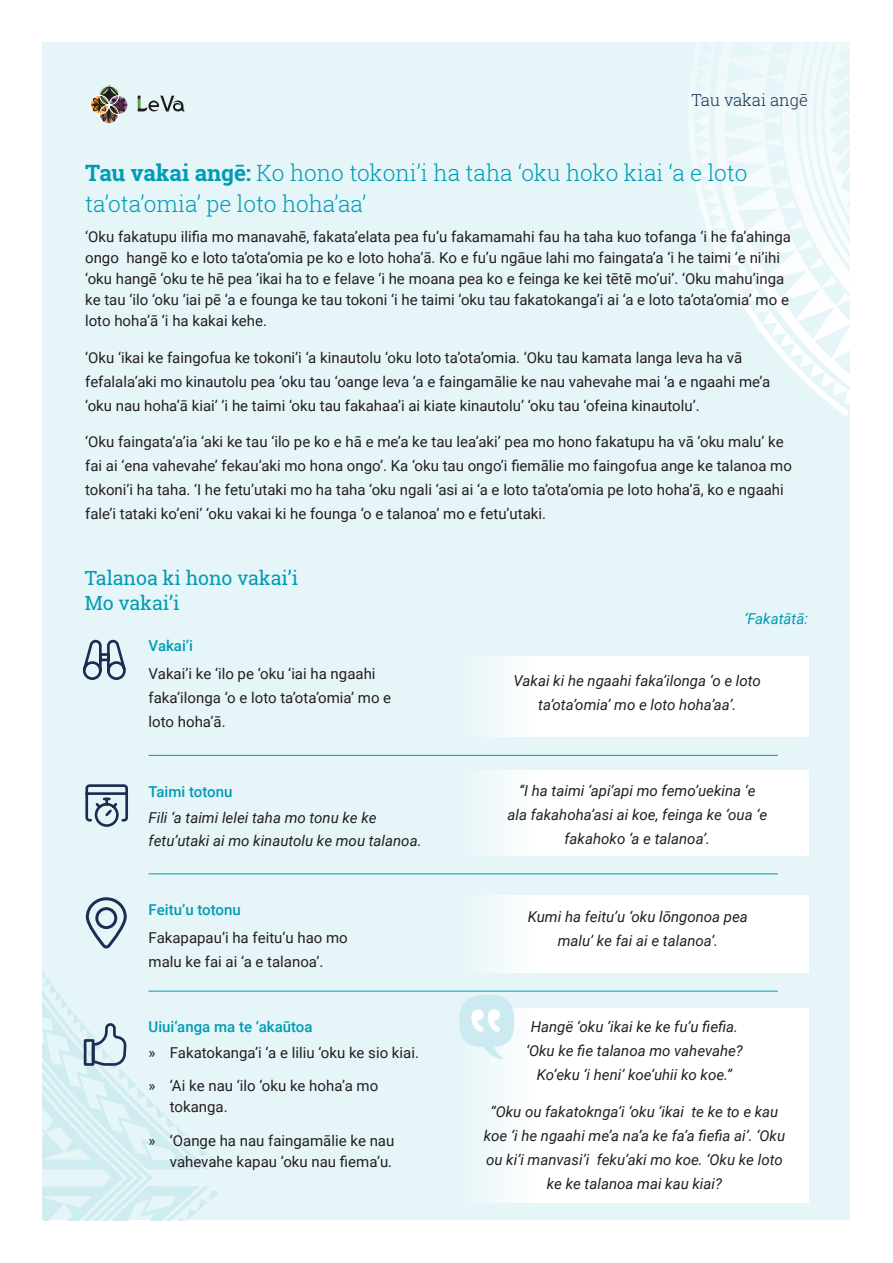
<style>
.page{position:relative;width:893px;height:1263px;background:#fff}
.page>*{position:absolute;margin:0;border:0;box-sizing:border-box;transform-origin:0 0}
.t1{font:300 22.5px/31.5px "Roboto Slab";color:#009cb5}
.t2{font:19.5px/25.5px "Roboto Slab";color:#009cb5}
.t3{font:300 16.5px "Roboto Slab";color:#1a2e54}
.t4{font:15px/24px "Roboto";color:#231f20}
.t5{font:italic 15px/24px "Roboto";color:#231f20;text-align:center}
.t6{font:500 15px "Roboto";color:#009cb5}
.t7{font:italic 15px "Roboto";color:#009cb5}
.s1{font-weight:700}
</style>
<div class="page">
<div style="left:43px;top:43px;width:807px;height:1177px;background:#e6f5f8"></div>
<svg style="left:689px;top:92px;width:160px;height:324px"></svg>
<svg style="left:695px;top:59px;width:155px;height:345px"></svg>
<svg style="left:138px;top:96px;width:47px;height:15px"></svg>
<svg style="left:90px;top:85px;width:39px;height:39px"></svg>
<div style="left:434px;top:770px;width:374px;height:85px;background:linear-gradient(to right,#f1f9fb,#fff)"></div>
<div style="left:434px;top:896px;width:374px;height:77px;background:linear-gradient(to right,#f1f9fb,#fff)"></div>
<div style="left:434px;top:1008px;width:374px;height:195px;background:#fff"></div>
<div style="left:434px;top:656px;width:374px;height:80px;background:linear-gradient(to right,#f1f9fb,#fff)"></div>
<hr style="left:149px;top:755px;width:629px;height:1px;background:#009cb5">
<hr style="left:149px;top:874px;width:629px;height:1px;background:#009cb5">
<hr style="left:149px;top:991px;width:629px;height:1px;background:#009cb5">
<svg style="left:85px;top:784px;width:43px;height:43px"></svg>
<svg style="left:82px;top:639px;width:44px;height:41px"></svg>
<svg style="left:43px;top:897px;width:176px;height:323px"></svg>
<div style="left:97px;top:909px;width:19px;height:18px;background:#e6f5f8;border-radius:50%"></div>
<div style="left:95px;top:907px;width:22px;height:22px;border:3px solid #1a2e54;border-radius:50%"></div>
<svg style="left:459px;top:995px;width:55px;height:64px"></svg>
<p class="t3" style="left:691px;top:89px;width:118px">Tau vakai angē</p>
<h1 class="t1" style="left:85px;top:156px;width:664px"><span class="s1">Tau vakai angē:</span> Ko hono tokoni’i ha taha ‘oku hoko kiai ‘a e loto ta’ota’omia’ pe loto hoha’aa’</h1>
<p class="t4" style="left:85px;top:225px;width:707px;line-height:21px">‘Oku fakatupu ilifia mo manavahē, fakata’elata pea fu’u fakamamahi fau ha taha kuo tofanga ‘i he fa’ahinga ongo hangē ko e loto ta’ota’omia pe ko e loto hoha’ā. Ko e fu’u ngāue lahi mo faingata’a ‘i he taimi ‘e ni’ihi ‘oku hangē ‘oku te hē pea ‘ikai ha to e felave ‘i he moana pea ko e feinga ke kei tētē mo’ui’. ‘Oku mahu’inga ke tau ‘ilo ‘oku ‘iai pē ‘a e founga ke tau tokoni ‘i he taimi ‘oku tau fakatokanga’i ai ‘a e loto ta’ota’omia’ mo e loto hoha’ā ‘i ha kakai kehe.</p>
<p class="t4" style="left:85px;top:345px;width:687px">‘Oku ‘ikai ke faingofua ke tokoni’i ‘a kinautolu ‘oku loto ta’ota’omia. ‘Oku tau kamata langa leva ha vā fefalala’aki mo kinautolu pea ‘oku tau ‘oange leva ‘a e faingamālie ke nau vahevahe mai ‘a e ngaahi me’a ‘oku nau hoha’ā kiai’ ‘i he taimi ‘oku tau fakahaa’i ai kiate kinautolu’ ‘oku tau ‘ofeina kinautolu’.</p>
<p class="t4" style="left:85px;top:429px;width:708px">‘Oku faingata’a’ia ‘aki ke tau ‘ilo pe ko e hā e me’a ke tau lea’aki’ pea mo hono fakatupu ha vā ‘oku malu’ ke fai ai ‘ena vahevahe’ fekau’aki mo hona ongo’. Ka ‘oku tau ongo’i fiemālie mo faingofua ange ke talanoa mo tokoni’i ha taha. ‘I he fetu’utaki mo ha taha ‘oku ngali ‘asi ai ‘a e loto ta’ota’omia pe loto hoha’ā, ko e ngaahi fale’i tataki ko’eni’ ‘oku vakai ki he founga ‘o e talanoa’ mo e fetu’utaki.</p>
<h2 class="t2" style="left:85px;top:564px;width:215px">Talanoa ki hono vakai’i<br>Mo vakai’i</h2>
<p class="t6" style="left:149px;top:635px;width:46px">Vakai’i</p>
<p class="t4" style="left:149px;top:661px;width:244px">Vakai’i ke ‘ilo pe ‘oku ‘iai ha ngaahi faka’ilonga ‘o e loto ta’ota’omia’ mo e loto hoha’ā.</p>
<p class="t6" style="left:149px;top:781px;width:85px">Taimi totonu</p>
<p class="t5" style="left:149px;top:806px;width:274px;line-height:22.5px;text-align:left">Fili ‘a taimi lelei taha mo tonu ke ke fetu’utaki ai mo kinautolu ke mou talanoa.</p>
<p class="t6" style="left:149px;top:899px;width:94px">Feitu’u totonu</p>
<p class="t4" style="left:149px;top:925px;width:201px">Fakapapau’i ha feitu’u hao mo malu ke fai ai ‘a e talanoa’.</p>
<p class="t6" style="left:149px;top:1016px;width:165px">Uiui‘anga ma te ‘akaūtoa</p>
<p class="t4" style="left:149px;top:1040px;width:272px">» Fakatokanga’i ‘a e liliu ‘oku ke sio kiai.</p>
<p class="t4" style="left:170px;top:1075px;width:210px;line-height:21px;text-indent:-21px">» ‘Ai ke nau ‘ilo ‘oku ke hoha’a mo tokanga.</p>
<p class="t4" style="left:149px;top:1130px;width:247px;line-height:21px;text-align:right">» ‘Oange ha nau faingamālie ke nau vahevahe kapau ‘oku nau fiema’u.</p>
<p class="t7" style="left:744px;top:608px;width:65px">‘Fakatātā:</p>
<p class="t5" style="left:514px;top:668px;width:249px">Vakai ki he ngaahi faka’ilonga ‘o e loto ta’ota’omia’ mo e loto hoha’aa’.</p>
<p class="t5" style="left:507px;top:778px;width:261px">‘‘I ha taimi ‘api’api mo femo’uekina ‘e ala fakahoha’asi ai koe, feinga ke ‘oua ‘e fakahoko ‘a e talanoa’.</p>
<p class="t5" style="left:528px;top:904px;width:222px">Kumi ha feitu’u ‘oku lōngonoa pea malu’ ke fai ai e talanoa’.</p>
<p class="t5" style="left:526px;top:1014px;width:218px">Hangë ‘oku ‘ikai ke ke fu’u fiefia. ‘Oku ke fie talanoa mo vahevahe?<br>Ko’eku ‘i heni’ koe’uhii ko koe.”</p>
<p class="t5" style="left:484px;top:1098px;width:303px">‘’Oku ou fakatoknga’i ‘oku ‘ikai te ke to e kau koe ‘i he ngaahi me’a na’a ke fa’a fiefia ai’. ‘Oku ou ki’i manvasi’i feku’aki mo koe. ‘Oku ke loto ke ke talanoa mai kau kiai?</p>
</div>
